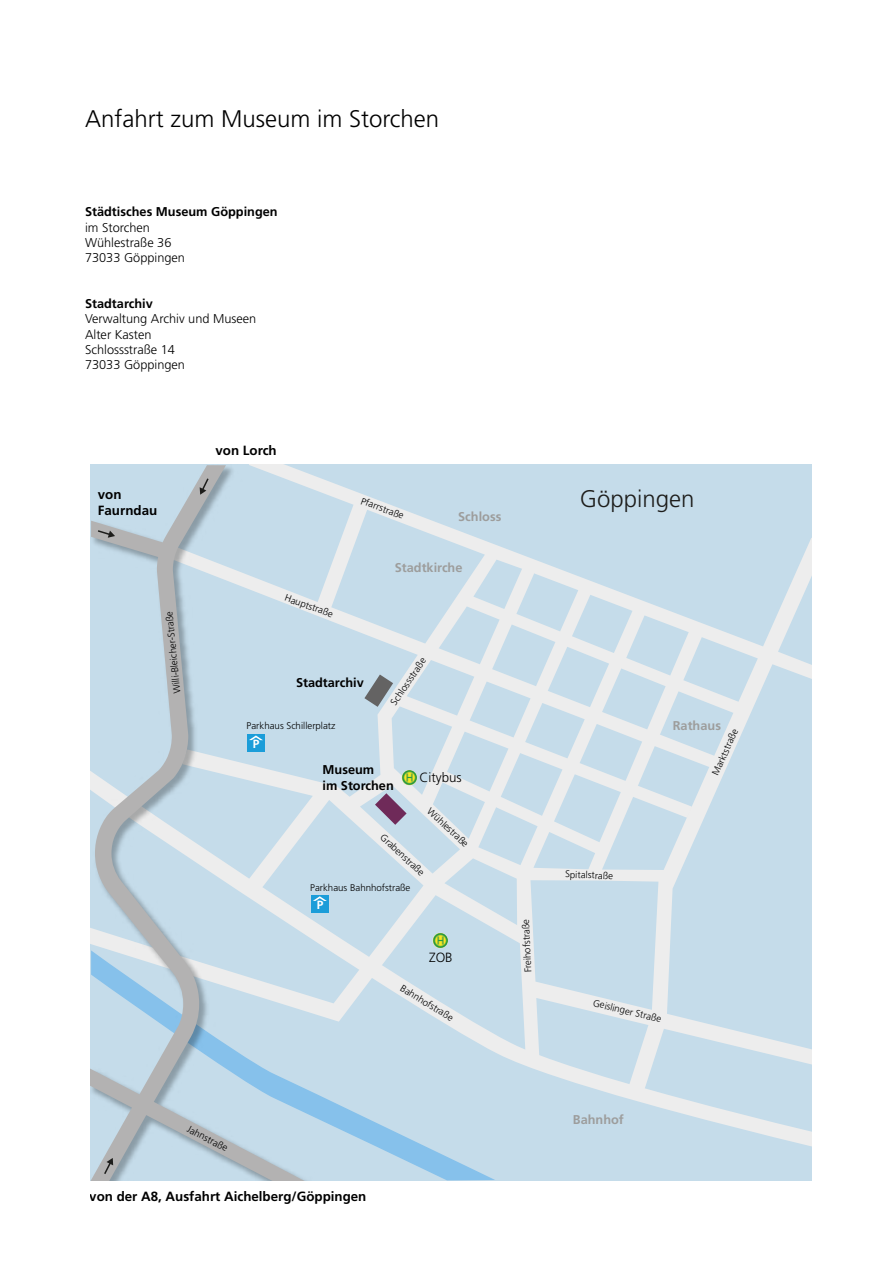
<style>
.page{position:relative;width:893px;height:1263px;background:#fff}
.page>*{position:absolute;margin:0;border:0;box-sizing:border-box;transform-origin:0 0}
.t1{font:300 24px "Frutiger";color:#000}
.t2{font:300 24px "Frutiger";color:#1d1d1b}
.t3{font:700 13.35px/16px "Frutiger";color:#000}
.t4{font:300 13.35px "Frutiger";color:#000}
.t5{font:300 12.75px/15.3px "Frutiger";color:#000}
.t6{font:700 12.75px/15.3px "Frutiger";color:#000}
.t7{font:700 12.75px "Frutiger";color:#9d9d9c}
.t8{font:700 11.85px "Frutiger";color:#fff}
.t9{font:300 9.75px "Frutiger";color:#000}
</style>
<div class="page">
<div style="left:90px;top:464px;width:724px;height:717px;background:#c5dcea"></div>
<svg style="left:375px;top:1146px;width:120px;height:34px"></svg>
<svg style="left:317px;top:464px;width:496px;height:682px"></svg>
<img style="left:249px;top:464px;width:68px;height:717px">
<svg style="left:90px;top:465px;width:215px;height:716px"></svg>
<svg style="left:375px;top:793px;width:32px;height:32px"></svg>
<svg style="left:200px;top:477px;width:10px;height:18px"></svg>
<svg style="left:96px;top:529px;width:19px;height:9px"></svg>
<img style="left:432px;top:933px;width:16px;height:15px;border-radius:8px">
<img style="left:401px;top:770px;width:16px;height:16px;border-radius:8px">
<svg style="left:103px;top:1158px;width:10px;height:18px"></svg>
<div style="left:311px;top:895px;width:17px;height:17px;background:#1b9dd9"></div>
<svg style="left:313px;top:896px;width:14px;height:5px"></svg>
<div style="left:247px;top:734px;width:18px;height:18px;background:#1b9dd9"></div>
<svg style="left:249px;top:735px;width:14px;height:5px"></svg>
<div style="left:813px;top:453px;width:57px;height:763px;background:#fff"></div>
<h1 class="t1" style="left:85px;top:105px;width:356px">Anfahrt zum Museum im Storchen</h1>
<h3 class="t6" style="left:85px;top:204px;width:194px">Städtisches Museum Göppingen</h3>
<h3 class="t5" style="left:85px;top:220px;width:101px">im Storchen<br>Wühlestraße 36<br>73033 Göppingen</h3>
<h3 class="t6" style="left:85px;top:296px;width:69px">Stadtarchiv</h3>
<h3 class="t5" style="left:85px;top:311px;width:173px">Verwaltung Archiv und Museen<br>Alter Kasten<br>Schlossstraße 14<br>73033 Göppingen</h3>
<h2 class="t3" style="left:98px;top:486px;width:61px">von<br>Faurndau</h2>
<p class="t9" style="left:172px;top:694px;width:84px;rotate:-96deg">Willi-Bleicher-Straße</p>
<h2 class="t3" style="left:215px;top:442px;width:63px">von Lorch</h2>
<p class="t9" style="left:363px;top:495px;width:46px;rotate:20deg">Pfarrstraße</p>
<h1 class="t2" style="left:580px;top:485px;width:116px">Göppingen</h1>
<h3 class="t7" style="left:458px;top:509px;width:45px">Schloss</h3>
<p class="t9" style="left:287px;top:592px;width:52px;rotate:20deg">Hauptstraße</p>
<h3 class="t6" style="left:296px;top:675px;width:69px">Stadtarchiv</h3>
<h3 class="t7" style="left:395px;top:560px;width:69px">Stadtkirche</h3>
<p class="t9" style="left:388px;top:701px;width:56px;rotate:-56deg">Schlossstraße</p>
<p class="t9" style="left:247px;top:720px;width:90px">Parkhaus Schillerplatz</p>
<p class="t8" style="left:253px;top:737px;width:8px">P</p>
<h3 class="t6" style="left:322px;top:762px;width:73px">Museum<br>im Storchen</h3>
<h2 class="t4" style="left:420px;top:769px;width:44px">Citybus</h2>
<p class="t9" style="left:433px;top:805px;width:54px;rotate:43deg">Wühlestraße</p>
<p class="t9" style="left:386px;top:832px;width:58px;rotate:43deg">Grabenstraße</p>
<p class="t9" style="left:310px;top:882px;width:102px">Parkhaus Bahnhofstraße</p>
<p class="t8" style="left:317px;top:898px;width:8px">P</p>
<h2 class="t4" style="left:429px;top:949px;width:25px">ZOB</h2>
<p class="t9" style="left:404px;top:982px;width:62px;rotate:32deg">Bahnhofstraße</p>
<h3 class="t7" style="left:673px;top:718px;width:50px">Rathaus</h3>
<p class="t9" style="left:710px;top:773px;width:52px;rotate:-66deg">Marktstraße</p>
<p class="t9" style="left:523px;top:973px;width:55px;rotate:-93deg">Freihofstraße</p>
<p class="t9" style="left:565px;top:869px;width:49px;rotate:2deg">Spitalstraße</p>
<p class="t9" style="left:595px;top:997px;width:72px;rotate:14deg">Geislinger Straße</p>
<p class="t9" style="left:190px;top:1123px;width:46px;rotate:27deg">Jahnstraße</p>
<h3 class="t7" style="left:573px;top:1112px;width:52px">Bahnhof</h3>
<h2 class="t3" style="left:89px;top:1188px;width:279px">von der A8, Ausfahrt Aichelberg/Göppingen</h2>
</div>
